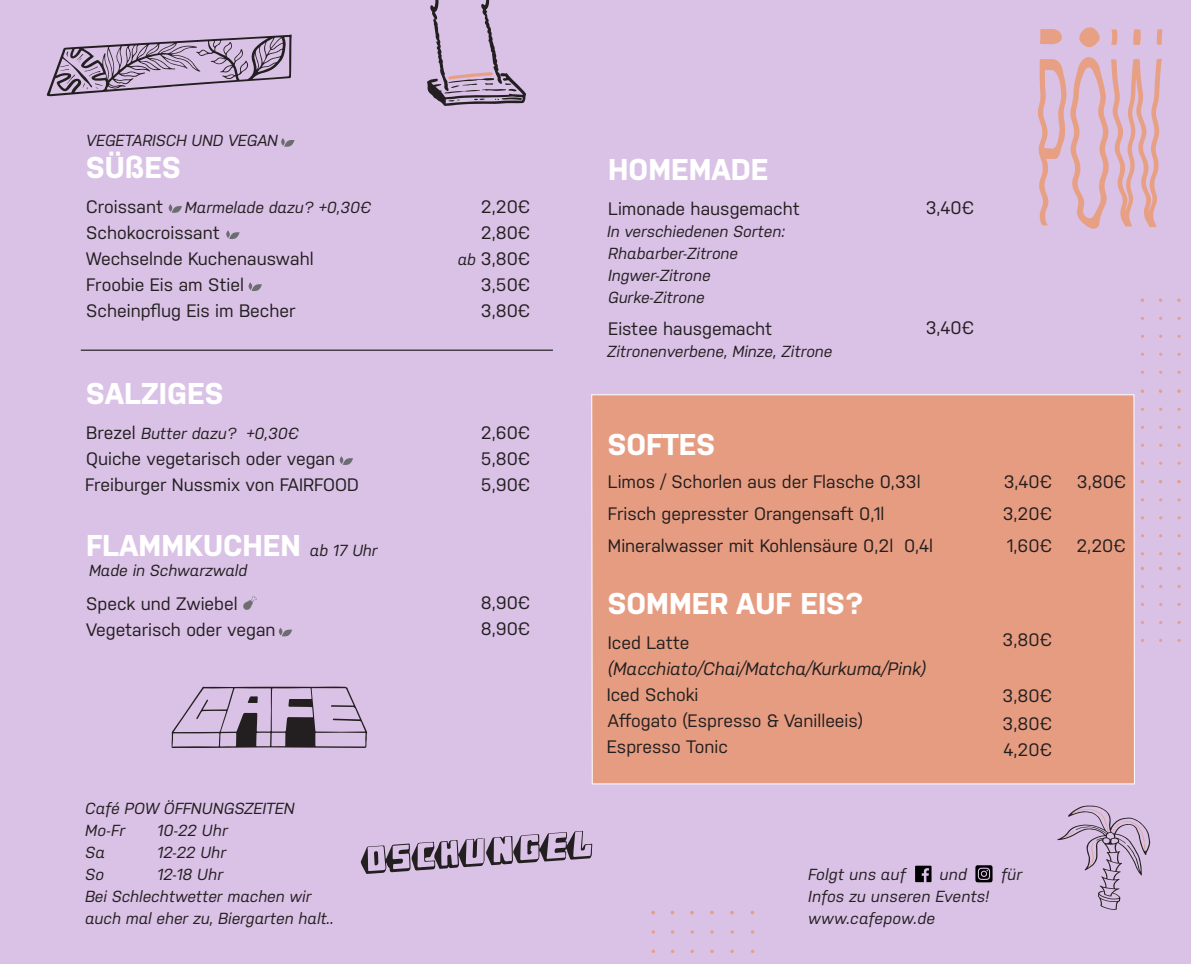
<style>
.page{position:relative;width:1191px;height:964px;background:#fff}
.page>*{position:absolute;margin:0;border:0;box-sizing:border-box;transform-origin:0 0}
.t1{font:700 30px "Nudista";color:#fff}
.t2{font:18px/26px "Nudista";color:#231f20}
.t3{font:italic 18px/26px "Nudista";color:#231f20}
.t4{font:italic 16px/22px "Nudista";color:#231f20}
.s1{font-style:normal;font-size:18px}
.s2{font-style:italic;font-size:16px}
.s3{font-weight:400;font-style:italic;font-size:16px;color:#231f20}
.s4{font-style:normal}
</style>
<div class="page">
<div style="left:0;top:1px;width:1191px;height:963px;background:#dac1e6"></div>
<div style="left:592px;top:395px;width:542px;height:389px;background:#e69c81"></div>
<hr style="left:81px;top:350px;width:472px;height:1px;background:#000">
<svg style="left:248px;top:282px;width:14px;height:9px"></svg>
<svg style="left:340px;top:456px;width:13px;height:9px"></svg>
<svg style="left:1037px;top:57px;width:124px;height:172px"></svg>
<svg style="left:1079px;top:27px;width:20px;height:20px"></svg>
<svg style="left:1040px;top:29px;width:22px;height:16px"></svg>
<svg style="left:1133px;top:29px;width:8px;height:16px"></svg>
<svg style="left:1111px;top:29px;width:6px;height:16px"></svg>
<svg style="left:1156px;top:29px;width:6px;height:16px"></svg>
<svg style="left:1057px;top:805px;width:93px;height:105px"></svg>
<svg style="left:171px;top:686px;width:196px;height:62px"></svg>
<svg style="left:427px;top:0;width:99px;height:106px"></svg>
<svg style="left:47px;top:34px;width:245px;height:62px"></svg>
<svg style="left:651px;top:911px;width:4px;height:3px"></svg>
<svg style="left:690px;top:911px;width:4px;height:3px"></svg>
<svg style="left:730px;top:911px;width:4px;height:3px"></svg>
<svg style="left:651px;top:930px;width:4px;height:4px"></svg>
<svg style="left:671px;top:930px;width:3px;height:4px"></svg>
<svg style="left:690px;top:930px;width:4px;height:4px"></svg>
<svg style="left:730px;top:930px;width:4px;height:4px"></svg>
<svg style="left:751px;top:930px;width:3px;height:4px"></svg>
<svg style="left:651px;top:949px;width:4px;height:4px"></svg>
<svg style="left:690px;top:949px;width:4px;height:4px"></svg>
<svg style="left:730px;top:949px;width:4px;height:4px"></svg>
<svg style="left:361px;top:831px;width:231px;height:43px"></svg>
<svg style="left:975px;top:865px;width:17px;height:17px"></svg>
<svg style="left:915px;top:866px;width:16px;height:16px"></svg>
<svg style="left:169px;top:204px;width:13px;height:9px"></svg>
<svg style="left:243px;top:596px;width:14px;height:14px"></svg>
<svg style="left:281px;top:138px;width:13px;height:9px"></svg>
<svg style="left:226px;top:230px;width:14px;height:9px"></svg>
<svg style="left:279px;top:628px;width:13px;height:9px"></svg>
<svg style="left:1140px;top:298px;width:4px;height:4px"></svg>
<svg style="left:1140px;top:389px;width:4px;height:4px"></svg>
<svg style="left:1159px;top:298px;width:3px;height:4px"></svg>
<svg style="left:1159px;top:389px;width:3px;height:4px"></svg>
<p class="t4" style="left:86px;top:130px;width:193px">VEGETARISCH UND VEGAN</p>
<p class="t1" style="left:86px;top:151px;width:96px">SÜßES</p>
<p class="t1" style="left:608px;top:153px;width:162px">HOMEMADE</p>
<p class="t4" style="left:86px;top:196px;width:286px"><span class="s1">Croissant</span> Marmelade dazu? +0,30€</p>
<p class="t2" style="left:86px;top:220px;width:135px">Schokocroissant</p>
<p class="t2" style="left:86px;top:246px;width:229px">Wechselnde Kuchenauswahl</p>
<p class="t2" style="left:86px;top:272px;width:159px">Froobie Eis am Stiel</p>
<p class="t2" style="left:86px;top:298px;width:211px">Scheinpflug Eis im Becher</p>
<p class="t1" style="left:86px;top:377px;width:138px">SALZIGES</p>
<p class="t2" style="left:481px;top:194px;width:51px">2,20€</p>
<p class="t2" style="left:481px;top:220px;width:51px">2,80€</p>
<p class="t2" style="left:458px;top:246px;width:74px"><span class="s2">ab</span> 3,80€</p>
<p class="t2" style="left:481px;top:272px;width:51px">3,50€<br>3,80€</p>
<p class="t2" style="left:608px;top:196px;width:193px">Limonade hausgemacht</p>
<p class="t4" style="left:607px;top:220px;width:179px">In verschiedenen Sorten:</p>
<p class="t4" style="left:608px;top:242px;width:131px">Rhabarber-Zitrone</p>
<p class="t4" style="left:608px;top:264px;width:104px">Ingwer-Zitrone</p>
<p class="t4" style="left:608px;top:286px;width:98px">Gurke-Zitrone</p>
<p class="t2" style="left:608px;top:316px;width:166px">Eistee hausgemacht</p>
<p class="t4" style="left:607px;top:340px;width:227px">Zitronenverbene, Minze, Zitrone</p>
<p class="t2" style="left:925px;top:195px;width:50px">3,40€</p>
<p class="t2" style="left:925px;top:315px;width:50px">3,40€</p>
<p class="t4" style="left:86px;top:422px;width:214px"><span class="s1">Brezel</span> Butter dazu? +0,30€</p>
<p class="t2" style="left:85px;top:445px;width:275px">Quiche vegetarisch oder vegan<br>Freiburger Nussmix von FAIRFOOD</p>
<p class="t1" style="left:86px;top:528px;width:293px">FLAMMKUCHEN <span class="s3">ab 17 Uhr</span></p>
<p class="t4" style="left:89px;top:559px;width:160px">Made in Schwarzwald</p>
<p class="t2" style="left:86px;top:590px;width:153px">Speck und Zwiebel</p>
<p class="t2" style="left:86px;top:616px;width:191px">Vegetarisch oder vegan</p>
<p class="t2" style="left:481px;top:419px;width:51px">2,60€</p>
<p class="t2" style="left:481px;top:445px;width:51px">5,80€</p>
<p class="t2" style="left:481px;top:471px;width:51px">5,90€</p>
<p class="t2" style="left:481px;top:590px;width:51px">8,90€</p>
<p class="t2" style="left:481px;top:616px;width:51px">8,90€</p>
<p class="t1" style="left:608px;top:427px;width:109px">SOFTES</p>
<p class="t2" style="left:608px;top:468px;width:314px">Limos / Schorlen aus der Flasche 0,33l</p>
<p class="t2" style="left:608px;top:500px;width:278px">Frisch gepresster Orangensaft 0,1l</p>
<p class="t2" style="left:608px;top:532px;width:326px">Mineralwasser mit Kohlensäure 0,2l 0,4l</p>
<p class="t1" style="left:608px;top:586px;width:257px">SOMMER AUF EIS?</p>
<p class="t2" style="left:608px;top:629px;width:83px">Iced Latte</p>
<p class="t3" style="left:607px;top:655px;width:321px">(Macchiato/Chai/Matcha/Kurkuma/Pink)<br><span class="s4">Iced Schoki</span></p>
<p class="t2" style="left:607px;top:707px;width:258px">Affogato (Espresso &amp; Vanilleeis)<br>Espresso Tonic</p>
<p class="t2" style="left:1003px;top:468px;width:50px">3,40€</p>
<p class="t2" style="left:1002px;top:500px;width:51px">3,20€</p>
<p class="t2" style="left:1006px;top:532px;width:47px">1,60€</p>
<p class="t2" style="left:1076px;top:532px;width:51px">2,20€</p>
<p class="t2" style="left:1076px;top:469px;width:51px">3,80€</p>
<p class="t2" style="left:1002px;top:626px;width:51px">3,80€</p>
<p class="t2" style="left:1002px;top:682px;width:51px">3,80€</p>
<p class="t2" style="left:1002px;top:710px;width:51px">3,80€</p>
<p class="t2" style="left:1003px;top:736px;width:50px">4,20€</p>
<p class="t4" style="left:85px;top:797px;width:211px">Café POW ÖFFNUNGSZEITEN</p>
<p class="t4" style="left:85px;top:819px;width:41px">Mo-Fr</p>
<p class="t4" style="left:157px;top:819px;width:72px">10-22 Uhr</p>
<p class="t4" style="left:85px;top:841px;width:21px">Sa</p>
<p class="t4" style="left:157px;top:841px;width:71px">12-22 Uhr</p>
<p class="t4" style="left:85px;top:863px;width:20px">So</p>
<p class="t4" style="left:157px;top:863px;width:68px">12-18 Uhr</p>
<p class="t4" style="left:85px;top:885px;width:250px">Bei Schlechtwetter machen wir auch mal eher zu, Biergarten halt..</p>
<p class="t4" style="left:808px;top:863px;width:99px">Folgt uns auf</p>
<p class="t4" style="left:939px;top:863px;width:29px">und</p>
<p class="t4" style="left:1001px;top:863px;width:23px">für</p>
<p class="t4" style="left:808px;top:885px;width:183px">Infos zu unseren Events!</p>
<p class="t4" style="left:808px;top:907px;width:128px">www.cafepow.de</p>
</div>
